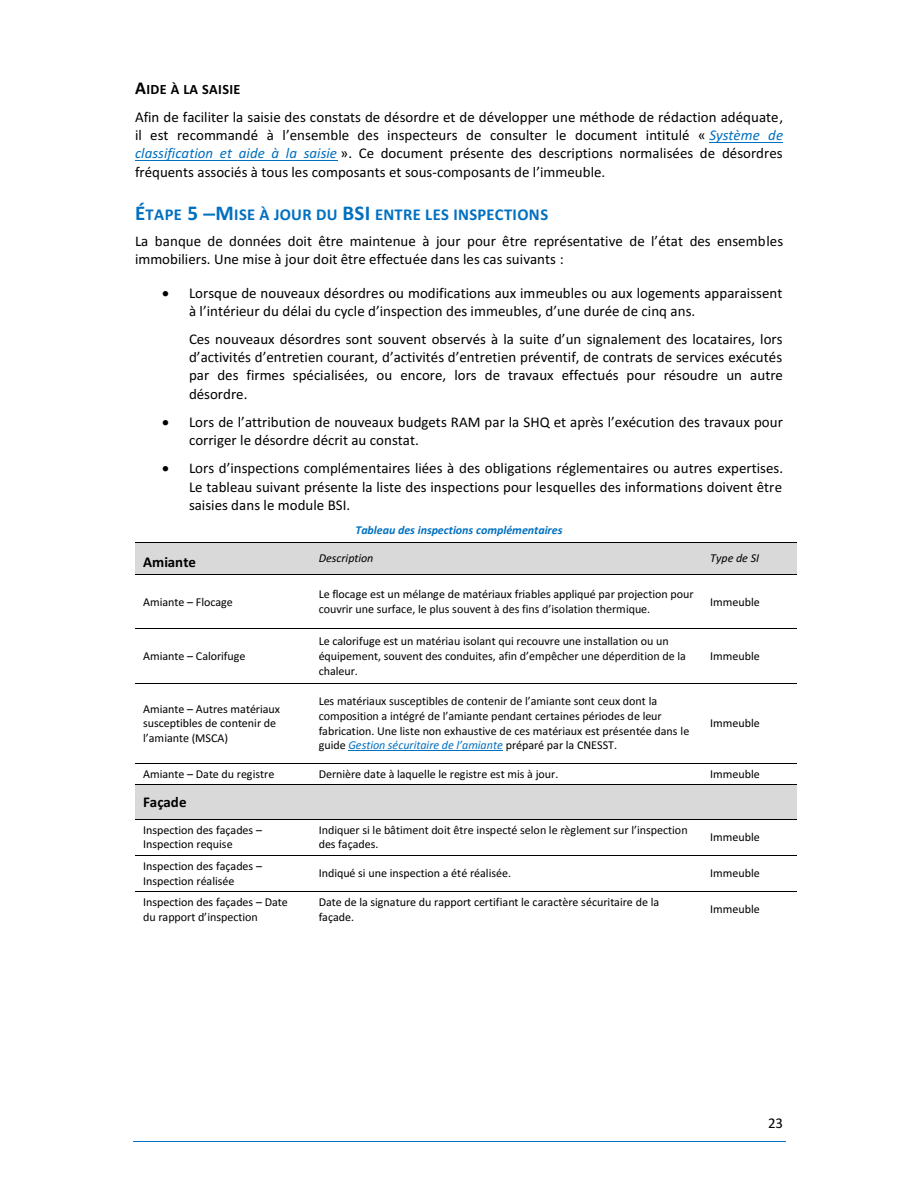
<style>
.page{position:relative;width:918px;height:1188px;background:#fff}
.page>*{position:absolute;margin:0;border:0;box-sizing:border-box;transform-origin:0 0}
.t1{font:700 16.5px "Calibri";letter-spacing:.02em;color:#0070c0}
.t2{font:15px/18.5px "Calibri 2";color:#000;text-align:justify}
.t3{font:15px/18.3px "Calibri";color:#000}
.t4{font:700 15px "Calibri";color:#000}
.t5{font:700 14.25px "Calibri";letter-spacing:.025em;color:#000}
.t6{font:12px/14.5px "Calibri 2";letter-spacing:-.005em;color:#000}
.t7{font:12px/14.5px "Calibri";letter-spacing:-.005em;color:#000}
.t8{font:italic 700 12px "Calibri";letter-spacing:-.005em;color:#0070c0}
.t9{font:12px "Calibri Italic 2";letter-spacing:-.005em;color:#000}
.s1{font-size:18px}
.s2{font-family:"Calibri"}
.s3{font-family:"Calibri Italic 2";color:#0070c0}
.s4{font-size:21px}
.s5{font-family:"Calibri 2"}
.s6{font-family:"Calibri";font-style:italic;color:#0070c0}
</style>
<div class="page">
<hr style="left:133px;top:1141px;width:652px;height:1px;background:#0070c0">
<hr style="left:709px;top:142px;width:74px;height:1px;background:#0070c0">
<hr style="left:135px;top:160px;width:202px;height:1px;background:#0070c0">
<div style="left:135px;top:543px;width:176px;height:31px;background:#d9d9d9"></div>
<div style="left:311px;top:543px;width:391px;height:31px;background:#d9d9d9"></div>
<div style="left:702px;top:543px;width:95px;height:31px;background:#d9d9d9"></div>
<hr style="left:135px;top:542px;width:176px;height:1px;background:#000">
<hr style="left:311px;top:542px;width:391px;height:1px;background:#000">
<hr style="left:703px;top:542px;width:94px;height:1px;background:#000">
<hr style="left:135px;top:574px;width:176px;height:1px;background:#000">
<hr style="left:311px;top:574px;width:391px;height:1px;background:#000">
<hr style="left:703px;top:574px;width:94px;height:1px;background:#000">
<hr style="left:135px;top:629px;width:176px;height:1px;background:#000">
<hr style="left:311px;top:629px;width:391px;height:1px;background:#000">
<hr style="left:703px;top:629px;width:94px;height:1px;background:#000">
<hr style="left:348px;top:751px;width:155px;height:1px;background:#0070c0">
<hr style="left:135px;top:683px;width:176px;height:1px;background:#000">
<hr style="left:311px;top:683px;width:391px;height:1px;background:#000">
<hr style="left:703px;top:683px;width:94px;height:1px;background:#000">
<hr style="left:135px;top:763px;width:176px;height:1px;background:#000">
<hr style="left:311px;top:763px;width:391px;height:1px;background:#000">
<hr style="left:703px;top:763px;width:94px;height:1px;background:#000">
<div style="left:135px;top:785px;width:176px;height:34px;background:#d9d9d9"></div>
<div style="left:311px;top:785px;width:391px;height:34px;background:#d9d9d9"></div>
<div style="left:702px;top:785px;width:95px;height:34px;background:#d9d9d9"></div>
<hr style="left:135px;top:784px;width:176px;height:1px;background:#000">
<hr style="left:311px;top:784px;width:391px;height:1px;background:#000">
<hr style="left:703px;top:784px;width:94px;height:1px;background:#000">
<hr style="left:135px;top:819px;width:176px;height:1px;background:#000">
<hr style="left:311px;top:819px;width:391px;height:1px;background:#000">
<hr style="left:703px;top:819px;width:94px;height:1px;background:#000">
<hr style="left:135px;top:855px;width:176px;height:1px;background:#000">
<hr style="left:311px;top:855px;width:391px;height:1px;background:#000">
<hr style="left:703px;top:855px;width:94px;height:1px;background:#000">
<hr style="left:135px;top:891px;width:176px;height:1px;background:#000">
<hr style="left:311px;top:891px;width:391px;height:1px;background:#000">
<hr style="left:703px;top:891px;width:94px;height:1px;background:#000">
<h4 class="t5" style="left:135px;top:83px;width:107px"><span class="s1">A</span>IDE À LA SAISIE</h4>
<p class="t2" style="left:135px;top:109px;width:650px">Afin de faciliter la saisie des constats de désordre et de développer une méthode de rédaction adéquate, il est recommandé à <span class="s2">l’ensemble des inspecteurs</span> de consulter le document intitulé « <span class="s3">Système de classification et aide à la saisie</span> ». Ce document présente des descriptions normalisées de désordres fréquents associés à tous les composants et sous-<span class="s2">composants de l’immeuble.</span></p>
<h3 class="t1" style="left:135px;top:208px;width:415px"><span class="s4">É</span>TAPE <span class="s4">5 M</span>ISE À JOUR DU <span class="s4">BSI</span> ENTRE LES INSPECTIONS</h3>
<p class="t3" style="left:135px;top:233px;width:650px">La banque de données doit être maintenue à jour pour être représentative de l’état des ensemb<span class="s5">les immobiliers. Une mise à jour doit être effectuée dans les cas suivants :</span></p>
<p class="t2" style="left:189px;top:285px;width:595px;text-indent:-27px">• Lorsque de nouveaux désordres ou modifications aux immeubles ou aux logements apparaissent <span class="s2">à l’intérieur</span> du délai du <span class="s2">cycle d’inspection des immeubles</span>, <span class="s2">d’une durée de cinq ans.</span></p>
<p class="t3" style="left:189px;top:331px;width:596px;text-align:justify"><span class="s5">Ces nouveaux désordres sont souvent observés</span> à la suite d’un signalement des locataires, lors d’activités d’entretien courant, d’activités d’entretien préventif, de contrats de services exécutés <span class="s5">par des firmes spécialisées, ou encore, lors de travaux effectués pour résoudre un autre désordre.</span></p>
<p class="t2" style="left:189px;top:414px;width:595px;text-indent:-27px">• Lors de l<span class="s2">’</span>attribution de nouveaux budgets <span class="s2">RAM par la SHQ et après l’exécution des travaux pour </span>corriger le désordre décrit au constat.</p>
<p class="t2" style="left:189px;top:461px;width:596px;text-indent:-27px">• <span class="s2">Lors d’inspections complémentaires liées à des obligations réglementaires ou autres</span> expertises.<br>Le tableau suivant présente la liste des inspections pour lesquelles des informations doivent être saisies dans le module BSI.</p>
<p class="t8" style="left:355px;top:525px;width:209px">Tableau des inspections complémentaires</p>
<p class="t4" style="left:143px;top:556px;width:54px">Amiante</p>
<p class="t9" style="left:319px;top:553px;width:56px">Description</p>
<p class="t9" style="left:710px;top:553px;width:50px">Type de SI</p>
<p class="t6" style="left:143px;top:595px;width:91px">Amiante <span class="s2">–</span> Flocage</p>
<p class="t6" style="left:319px;top:588px;width:376px">Le flocage est un mélange de matériaux friables appliqué par projection pour <span class="s2">couvrir une surface, le plus souvent à des fins d’isolation thermique.</span></p>
<p class="t6" style="left:710px;top:595px;width:51px">Immeuble</p>
<p class="t6" style="left:143px;top:650px;width:104px">Amiante <span class="s2">–</span> Calorifuge</p>
<p class="t6" style="left:319px;top:635px;width:369px">Le calorifuge est un matériau isolant qui recouvre une installation ou un équipement, souvent des cond<span class="s2">uites, afin d’empêcher une déperdition de la </span>chaleur.</p>
<p class="t6" style="left:710px;top:650px;width:51px">Immeuble</p>
<p class="t6" style="left:143px;top:702px;width:138px">Amiante <span class="s2">–</span> Autres matériaux susceptibles de contenir de <span class="s2">l’amiante (MSCA)</span></p>
<p class="t6" style="left:319px;top:695px;width:372px"><span class="s2">Les matériaux susceptibles de contenir de l’amiante sont ceux dont la composition a intégré de l’amiante pendant</span> certaines périodes de leur fabrication. Une liste non exhaustive de ces matériaux est présentée dans le guide <span class="s3">G</span><span class="s6">estion sécuritaire de l’amiante</span> préparé par la CNESST.</p>
<p class="t6" style="left:710px;top:717px;width:51px">Immeuble</p>
<p class="t6" style="left:143px;top:768px;width:133px">Amiante <span class="s2">–</span> Date du registre</p>
<p class="t6" style="left:319px;top:768px;width:241px">Dernière date à laquelle le registre est mis à jour.</p>
<p class="t6" style="left:710px;top:768px;width:51px">Immeuble</p>
<p class="t4" style="left:143px;top:796px;width:45px">Façade</p>
<p class="t6" style="left:143px;top:824px;width:121px">Inspection des façades <span class="s2">–<br></span>Inspection requise</p>
<p class="t7" style="left:319px;top:824px;width:371px">Indiquer si le bâtiment doit être inspecté selon le règlement sur l’inspection <span class="s5">des façades.</span></p>
<p class="t6" style="left:710px;top:831px;width:51px">Immeuble</p>
<p class="t6" style="left:143px;top:860px;width:121px">Inspection des façades <span class="s2">–<br></span>Inspection réalisée</p>
<p class="t6" style="left:319px;top:867px;width:194px">Indiqué si une inspection a été réalisée.</p>
<p class="t6" style="left:710px;top:867px;width:51px">Immeuble</p>
<p class="t6" style="left:143px;top:896px;width:146px">Inspection des façades <span class="s2">–</span> Date <span class="s2">du rapport d’inspection</span></p>
<p class="t6" style="left:319px;top:896px;width:342px">Date de la signature du rapport certifiant le caractère sécuritaire de la façade.</p>
<p class="t6" style="left:710px;top:903px;width:51px">Immeuble</p>
<p class="t2" style="left:768px;top:1115px;width:17px">23</p>
</div>
